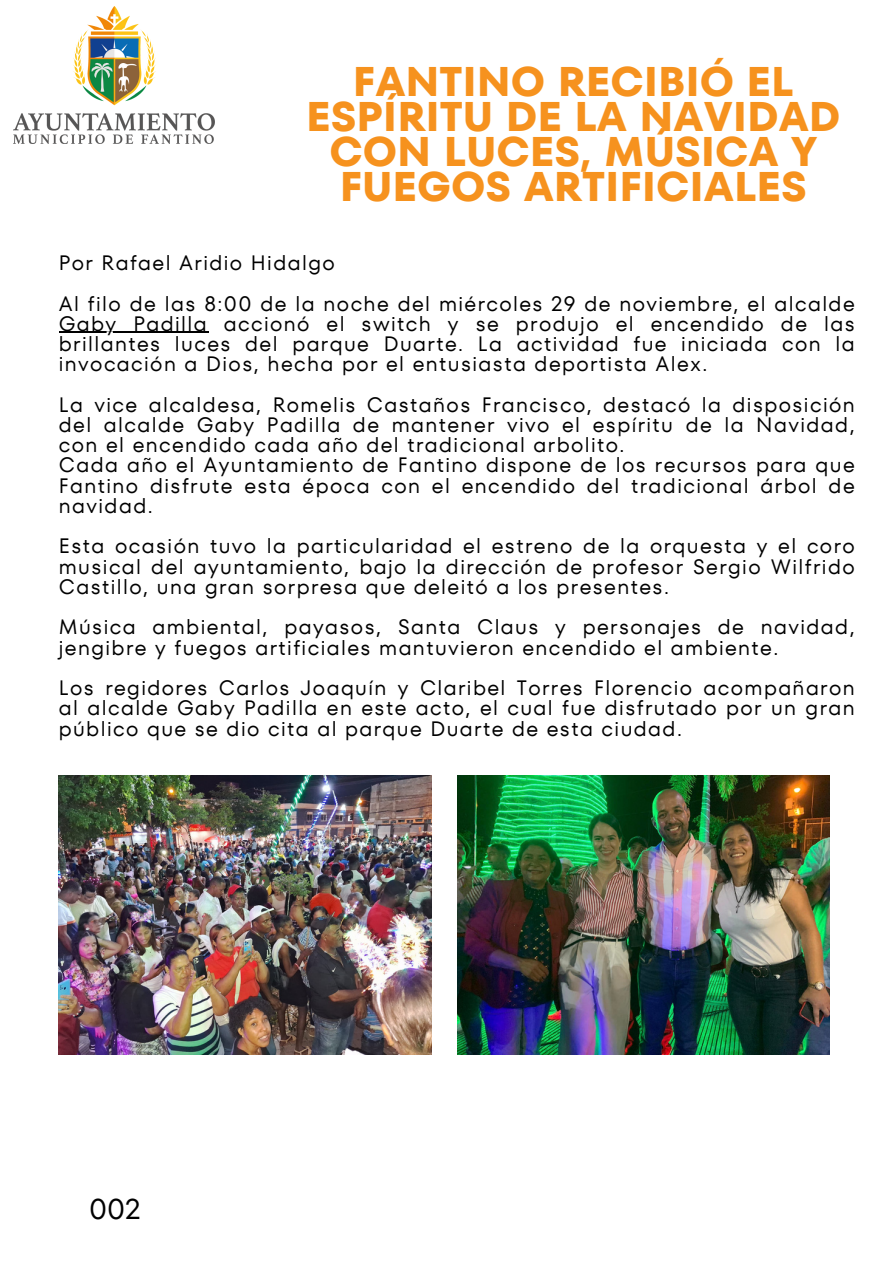
<style>
.page{position:relative;width:893px;height:1264px;background:#fff}
.page>*{position:absolute;margin:0;border:0;box-sizing:border-box;transform-origin:0 0}
.t1{font:700 41.25px/34.8px "TT Fors";color:#f6921e;text-align:center}
.t2{font:28.5px "TT Fors";color:#000}
.t3{font:20.7px/20.2px "TT Fors";letter-spacing:.07em;color:#000;text-align:justify}
</style>
<div class="page">
<img style="left:14px;top:6px;width:201px;height:138px">
<hr style="left:59px;top:332px;width:149px;height:1px;background:#000">
<img style="left:457px;top:775px;width:372px;height:279px">
<img style="left:59px;top:775px;width:372px;height:279px">
<p class="t1" style="left:306px;top:64px;width:535px">FANTINO RECIBIÓ EL<br>ESPÍRITU DE LA NAVIDAD<br>CON LUCES, MÚSICA Y<br>FUEGOS ARTIFICIALES</p>
<p class="t3" style="left:59px;top:253px;width:277px">Por Rafael Aridio Hidalgo</p>
<p class="t3" style="left:59px;top:293px;width:797px">Al filo de las 8:00 de la noche del miércoles 29 de noviembre, el alcalde Gaby Padilla accionó el switch y se produjo el encendido de las brillantes luces del parque Duarte. La actividad fue iniciada con la invocación a Dios, hecha por el entusiasta deportista Alex.</p>
<p class="t3" style="left:59px;top:394px;width:797px">La vice alcaldesa, Romelis Castaños Francisco, destacó la disposición del alcalde Gaby Padilla de mantener vivo el espíritu de la Navidad, con el encendido cada año del tradicional arbolito.</p>
<p class="t3" style="left:59px;top:455px;width:797px">Cada año el Ayuntamiento de Fantino dispone de los recursos para que Fantino disfrute esta época con el encendido del tradicional árbol de navidad.</p>
<p class="t3" style="left:59px;top:536px;width:797px">Esta ocasión tuvo la particularidad el estreno de la orquesta y el coro musical del ayuntamiento, bajo la dirección de profesor Sergio Wilfrido Castillo, una gran sorpresa que deleitó a los presentes.</p>
<p class="t3" style="left:59px;top:617px;width:797px">Música ambiental, payasos, Santa Claus y personajes de navidad, jengibre y fuegos artificiales mantuvieron encendido el ambiente.</p>
<p class="t3" style="left:59px;top:677px;width:797px">Los regidores Carlos Joaquín y Claribel Torres Florencio acompañaron al alcalde Gaby Padilla en este acto, el cual fue disfrutado por un gran público que se dio cita al parque Duarte de esta ciudad.</p>
<p class="t2" style="left:89px;top:1188px;width:53px">002</p>
</div>
